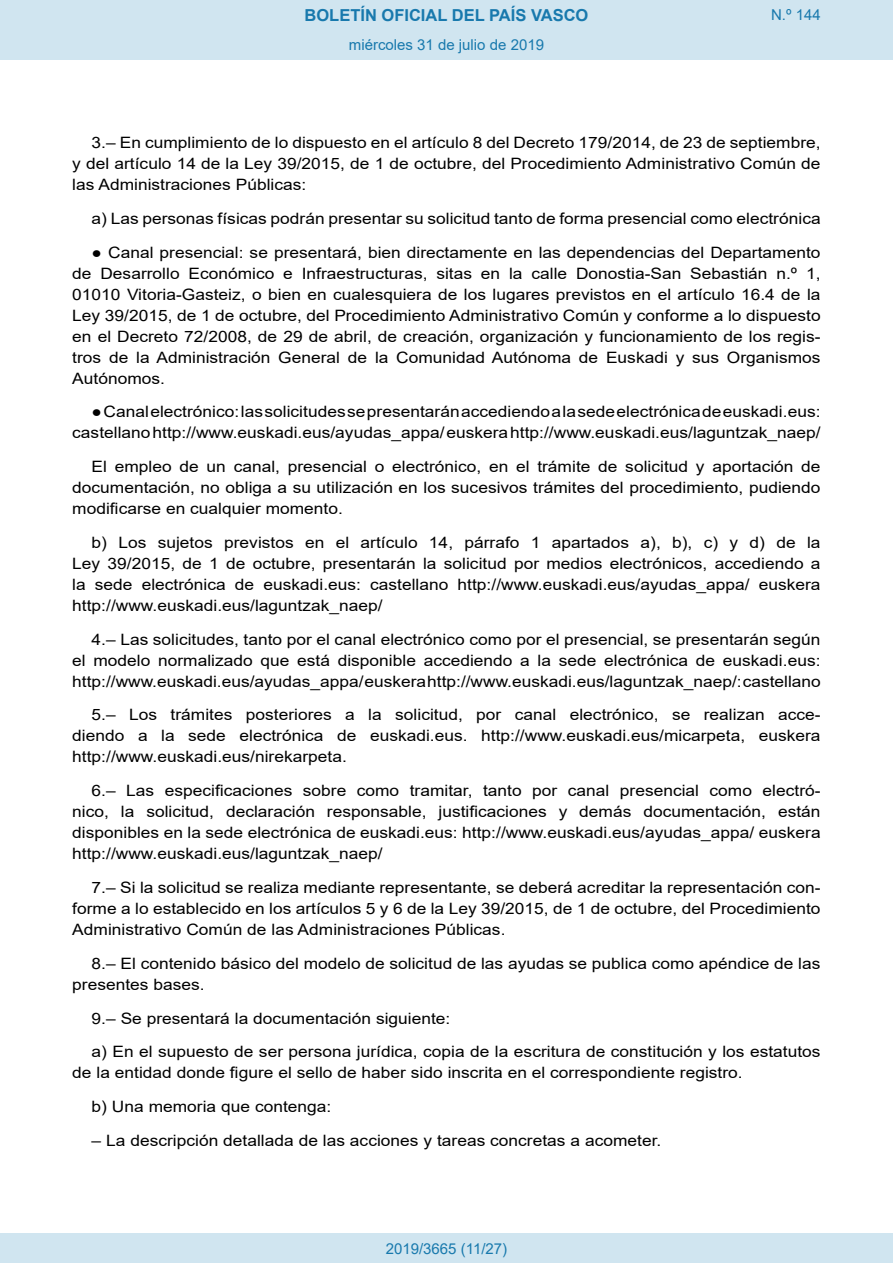
<style>
.page{position:relative;width:893px;height:1263px;background:#fff}
.page>*{position:absolute;margin:0;border:0;box-sizing:border-box;transform-origin:0 0}
.t1{font:700 16.5px "Arial";color:#1879ad}
.BOPVDetalle{font:15.6px/21px "Arial";color:#000;text-align:justify;scale:1.11 1}
.Paginacion_Centro{font:15px "Arial";color:#1879ad}
</style>
<div class="page">
<div style="left:0;top:0;width:893px;height:60px;background:#d0e5f0"></div>
<div style="left:0;top:1233px;width:893px;height:30px;background:#d0e5f0"></div>
<p class="t1" style="left:305px;top:3px;width:285px">BOLETÍN OFICIAL DEL PAÍS VASCO</p>
<p class="Paginacion_Centro" style="left:349px;top:35px;width:197px">miércoles 31 de julio de 2019</p>
<p class="Paginacion_Centro" style="left:771px;top:5px;width:51px">N.º 144</p>
<p class="BOPVDetalle" style="left:72px;top:132px;width:676px;text-indent:19px">3.– En cumplimiento de lo dispuesto en el artículo 8 del Decreto 179/2014, de 23 de septiembre, y del artículo 14 de la Ley 39/2015, de 1 de octubre, del Procedimiento Administrativo Común de las Administraciones Públicas:</p>
<p class="BOPVDetalle" style="left:92px;top:208px;width:658px">a) Las personas físicas podrán presentar su solicitud tanto de forma presencial como electrónica</p>
<p class="BOPVDetalle" style="left:72px;top:242px;width:676px;text-indent:19px">● Canal presencial: se presentará, bien directamente en las dependencias del Departamento de Desarrollo Económico e Infraestructuras, sitas en la calle Donostia-San Sebastián n.º 1, 01010 Vitoria-Gasteiz, o bien en cualesquiera de los lugares previstos en el artículo 16.4 de la Ley 39/2015, de 1 de octubre, del Procedimiento Administrativo Común y conforme a lo dispuesto en el Decreto 72/2008, de 29 de abril, de creación, organización y funcionamiento de los regis&shy;tros de la Administración General de la Comunidad Autónoma de Euskadi y sus Organismos Autónomos.</p>
<p class="BOPVDetalle" style="left:72px;top:401px;width:676px;text-align:right">● Canal electrónico: las solicitudes se presentarán accediendo a la sede electrónica de euskadi.eus: castellano http://www.euskadi.eus/ayudas_appa/ euskera http://www.euskadi.eus/laguntzak_naep/</p>
<p class="BOPVDetalle" style="left:72px;top:456px;width:676px;text-indent:19px">El empleo de un canal, presencial o electrónico, en el trámite de solicitud y aportación de documentación, no obliga a su utilización en los sucesivos trámites del procedimiento, pudiendo modificarse en cualquier momento.</p>
<p class="BOPVDetalle" style="left:72px;top:532px;width:676px;text-indent:19px">b) Los sujetos previstos en el artículo 14, párrafo 1 apartados a), b), c) y d) de la Ley 39/2015, de 1 de octubre, presentarán la solicitud por medios electrónicos, accediendo a la sede electrónica de euskadi.eus: castellano http://www.euskadi.eus/ayudas_appa/ euskera http://www.euskadi.eus/laguntzak_naep/</p>
<p class="BOPVDetalle" style="left:72px;top:629px;width:676px;text-indent:19px">4.– Las solicitudes, tanto por el canal electrónico como por el presencial, se presentarán según el modelo normalizado que está disponible accediendo a la sede electrónica de euskadi.eus: http://www.euskadi.eus/ayudas_appa/ euskera http://www.euskadi.eus/laguntzak_naep/: castellano</p>
<p class="BOPVDetalle" style="left:72px;top:704px;width:676px;text-indent:19px">5.– Los trámites posteriores a la solicitud, por canal electrónico, se realizan acce&shy;diendo a la sede electrónica de euskadi.eus. http://www.euskadi.eus/micarpeta, euskera http://www.euskadi.eus/nirekarpeta.</p>
<p class="BOPVDetalle" style="left:72px;top:780px;width:676px;text-indent:19px">6.– Las especificaciones sobre como tramitar, tanto por canal presencial como electró&shy;nico, la solicitud, declaración responsable, justificaciones y demás documentación, están disponibles en la sede electrónica de euskadi.eus: http://www.euskadi.eus/ayudas_appa/ euskera http://www.euskadi.eus/laguntzak_naep/</p>
<p class="BOPVDetalle" style="left:72px;top:877px;width:676px;text-indent:19px">7.– Si la solicitud se realiza mediante representante, se deberá acreditar la representación con&shy;forme a lo establecido en los artículos 5 y 6 de la Ley 39/2015, de 1 de octubre, del Procedimiento Administrativo Común de las Administraciones Públicas.</p>
<p class="BOPVDetalle" style="left:72px;top:953px;width:675px;text-indent:19px">8.– El contenido básico del modelo de solicitud de las ayudas se publica como apéndice de las presentes bases.</p>
<p class="BOPVDetalle" style="left:92px;top:1007px;width:325px">9.– Se presentará la documentación siguiente:</p>
<p class="BOPVDetalle" style="left:72px;top:1041px;width:676px;text-indent:19px">a) En el supuesto de ser persona jurídica, copia de la escritura de constitución y los estatutos de la entidad donde figure el sello de haber sido inscrita en el correspondiente registro.</p>
<p class="BOPVDetalle" style="left:92px;top:1096px;width:217px">b) Una memoria que contenga:</p>
<p class="BOPVDetalle" style="left:92px;top:1130px;width:515px">– La descripción detallada de las acciones y tareas concretas a acometer.</p>
<p class="Paginacion_Centro" style="left:386px;top:1238px;width:123px">2019/3665 (11/27)</p>
</div>
